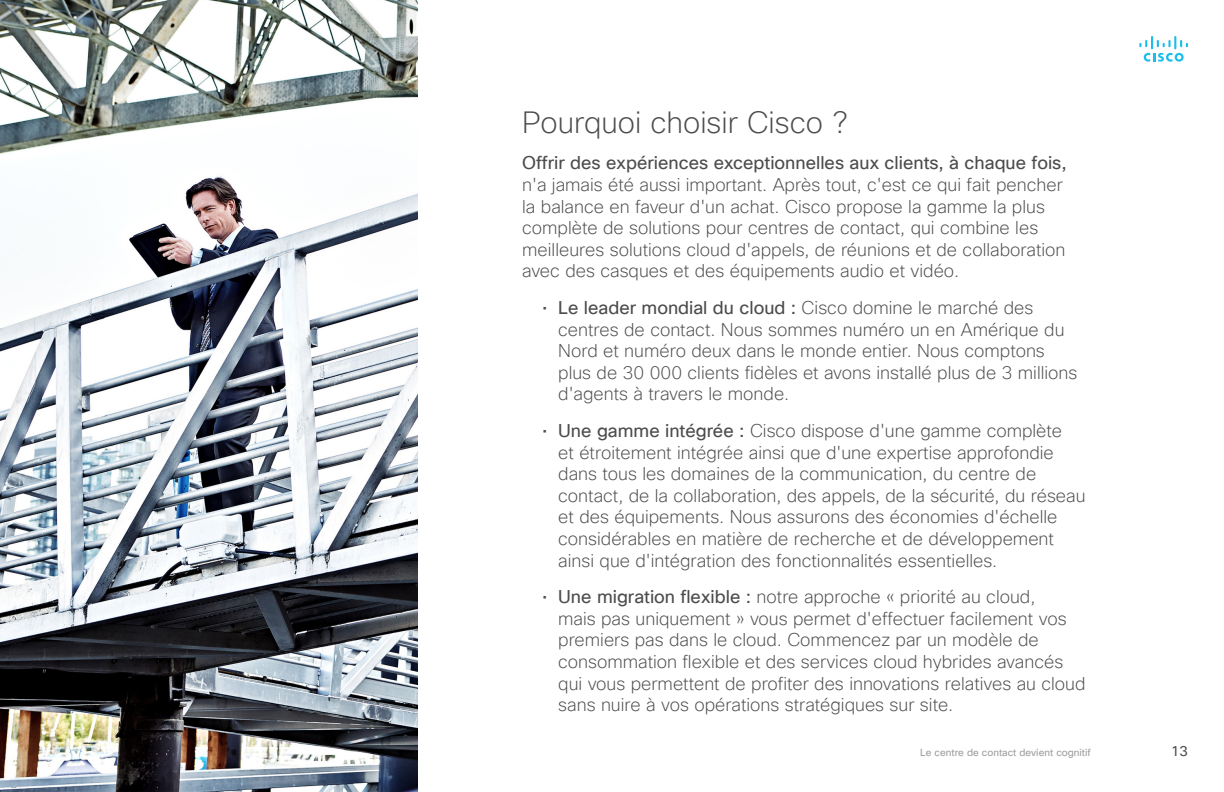
<style>
.page{position:relative;width:1224px;height:792px;background:#fff}
.page>*{position:absolute;margin:0;border:0;box-sizing:border-box;transform-origin:0 0}
.t1{font:200 30px "Cisco Sans TT";color:#4d4c4c}
.t2{font:200 18px/21.6px "Cisco Sans TT";color:#4d4c4c}
.t3{font:14px "Cisco Sans TT";color:#4d4c4c}
.t4{font:10px "Cisco Sans TT";color:#9e9ea2}
.s1{font-weight:400}
</style>
<div class="page">
<svg style="left:1139px;top:36px;width:49px;height:26px"></svg>
<img style="left:0;top:0;width:418px;height:792px">
<p class="t1" style="left:522px;top:103px;width:327px">Pourquoi choisir Cisco ?</p>
<p class="t2" style="left:522px;top:153px;width:546px"><span class="s1">Offrir des expériences exceptionnelles aux clients, à chaque fois, </span>n'a jamais été aussi important. Après tout, c'est ce qui fait pencher la balance en faveur d'un achat. Cisco propose la gamme la plus complète de solutions pour centres de contact, qui combine les meilleures solutions cloud d'appels, de réunions et de collaboration avec des casques et des équipements audio et vidéo.</p>
<p class="t2" style="left:558px;top:298px;width:521px;text-indent:-16px">• <span class="s1">Le leader mondial du cloud :</span> Cisco domine le marché des centres de contact. Nous sommes numéro un en Amérique du Nord et numéro deux dans le monde entier. Nous comptons plus de 30 000 clients fidèles et avons installé plus de 3 millions d'agents à travers le monde.</p>
<p class="t2" style="left:558px;top:421px;width:529px;text-indent:-16px">• <span class="s1">Une gamme intégrée :</span> Cisco dispose d'une gamme complète<br>et étroitement intégrée ainsi que d'une expertise approfondie dans tous les domaines de la communication, du centre de contact, de la collaboration, des appels, de la sécurité, du réseau et des équipements. Nous assurons des économies d'échelle considérables en matière de recherche et de développement ainsi que d'intégration des fonctionnalités essentielles.</p>
<p class="t2" style="left:558px;top:587px;width:529px;text-indent:-16px">• <span class="s1">Une migration flexible :</span> notre approche « priorité au cloud,<br>mais pas uniquement » vous permet d'effectuer facilement vos premiers pas dans le cloud. Commencez par un modèle de consommation flexible et des services cloud hybrides avancés qui vous permettent de profiter des innovations relatives au cloud sans nuire à vos opérations stratégiques sur site.</p>
<p class="t4" style="left:920px;top:746px;width:172px">Le centre de contact devient cognitif</p>
<p class="t3" style="left:1171px;top:742px;width:18px">13</p>
</div>
